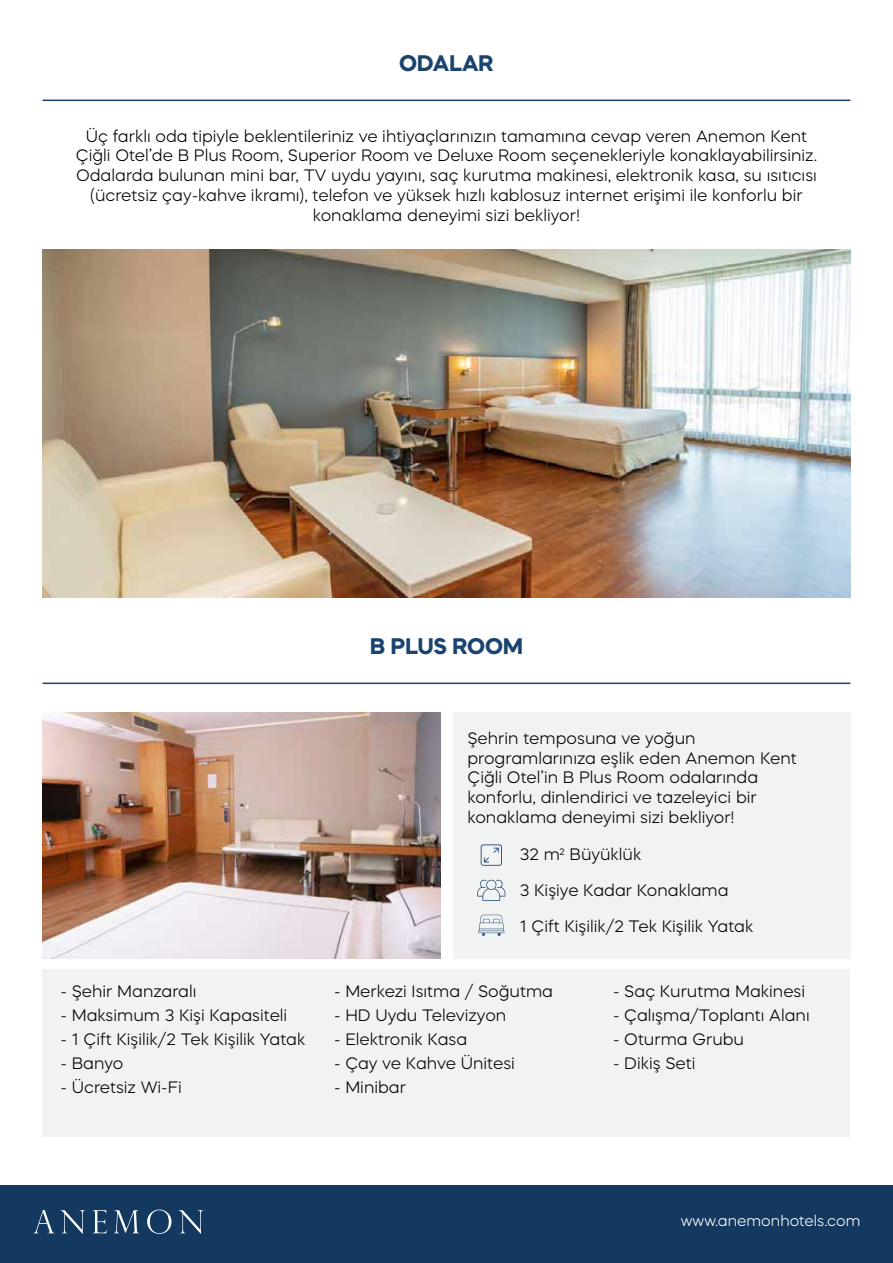
<style>
.page{position:relative;width:893px;height:1263px;background:#fff}
.page>*{position:absolute;margin:0;border:0;box-sizing:border-box;transform-origin:0 0}
.t1{font:700 22.5px "Mazzard H";color:#1a4370}
.t2{font:300 16.5px/19.8px "Mazzard H";color:#000}
.t3{font:300 15px "Mazzard H";color:#fff}
</style>
<div class="page">
<div style="left:453px;top:712px;width:397px;height:247px;background:#f1f2f2"></div>
<div style="left:43px;top:969px;width:807px;height:168px;background:#f1f2f2"></div>
<hr style="left:43px;top:682px;width:807px;height:2px;background:#1a4370">
<img style="left:43px;top:712px;width:398px;height:247px">
<svg style="left:478px;top:915px;width:26px;height:21px"></svg>
<svg style="left:477px;top:879px;width:28px;height:22px"></svg>
<svg style="left:481px;top:844px;width:21px;height:22px"></svg>
<hr style="left:43px;top:100px;width:807px;height:1px;background:#1a4370">
<img style="left:43px;top:249px;width:807px;height:348px">
<div style="left:0;top:1185px;width:893px;height:78px;background:#143961"></div>
<svg style="left:33px;top:1210px;width:52px;height:24px"></svg>
<svg style="left:93px;top:1210px;width:14px;height:23px"></svg>
<svg style="left:114px;top:1210px;width:25px;height:23px"></svg>
<svg style="left:147px;top:1209px;width:25px;height:25px"></svg>
<svg style="left:178px;top:1210px;width:25px;height:24px"></svg>
<h1 class="t1" style="left:399px;top:48px;width:96px">ODALAR</h1>
<p class="t2" style="left:76px;top:126px;width:743px;text-align:center">Üç farklı oda tipiyle beklentileriniz ve ihtiyaçlarınızın tamamına cevap veren Anemon Kent Çiğli Otel’de B Plus Room, Superior Room ve Deluxe Room seçenekleriyle konaklayabilirsiniz.<br>Odalarda bulunan mini bar, TV uydu yayını, saç kurutma makinesi, elektronik kasa, su ısıtıcısı (ücretsiz çay-kahve ikramı), telefon ve yüksek hızlı kablosuz internet erişimi ile konforlu bir konaklama deneyimi sizi bekliyor!</p>
<h1 class="t1" style="left:370px;top:631px;width:154px">B PLUS ROOM</h1>
<p class="t2" style="left:467px;top:728px;width:331px">Şehrin temposuna ve yoğun programlarınıza eşlik eden Anemon Kent Çiğli Otel’in B Plus Room odalarında konforlu, dinlendirici ve tazeleyici bir konaklama deneyimi sizi bekliyor!</p>
<p class="t2" style="left:60px;top:981px;width:137px">- Şehir Manzaralı</p>
<p class="t2" style="left:60px;top:1005px;width:228px">- Maksimum 3 Kişi Kapasiteli</p>
<p class="t2" style="left:60px;top:1029px;width:246px">- 1 Çift Kişilik/2 Tek Kişilik Yatak</p>
<p class="t2" style="left:60px;top:1053px;width:64px">- Banyo</p>
<p class="t2" style="left:60px;top:1077px;width:123px">- Ücretsiz Wi-Fi</p>
<p class="t2" style="left:520px;top:844px;width:123px">32 m2 Büyüklük</p>
<p class="t2" style="left:520px;top:873px;width:235px;line-height:35.4px">3 Kişiye Kadar Konaklama<br>1 Çift Kişilik/2 Tek Kişilik Yatak</p>
<p class="t2" style="left:334px;top:981px;width:221px">- Merkezi Isıtma / Soğutma</p>
<p class="t2" style="left:334px;top:1005px;width:174px">- HD Uydu Televizyon</p>
<p class="t2" style="left:334px;top:1029px;width:135px">- Elektronik Kasa</p>
<p class="t2" style="left:334px;top:1053px;width:182px">- Çay ve Kahve Ünitesi</p>
<p class="t2" style="left:334px;top:1077px;width:74px">- Minibar</p>
<p class="t2" style="left:613px;top:981px;width:194px">- Saç Kurutma Makinesi</p>
<p class="t2" style="left:613px;top:1005px;width:198px">- Çalışma/Toplantı Alanı</p>
<p class="t2" style="left:613px;top:1029px;width:133px">- Oturma Grubu</p>
<p class="t2" style="left:613px;top:1053px;width:84px">- Dikiş Seti</p>
<p class="t3" style="left:681px;top:1212px;width:181px">www.anemonhotels.com</p>
</div>
